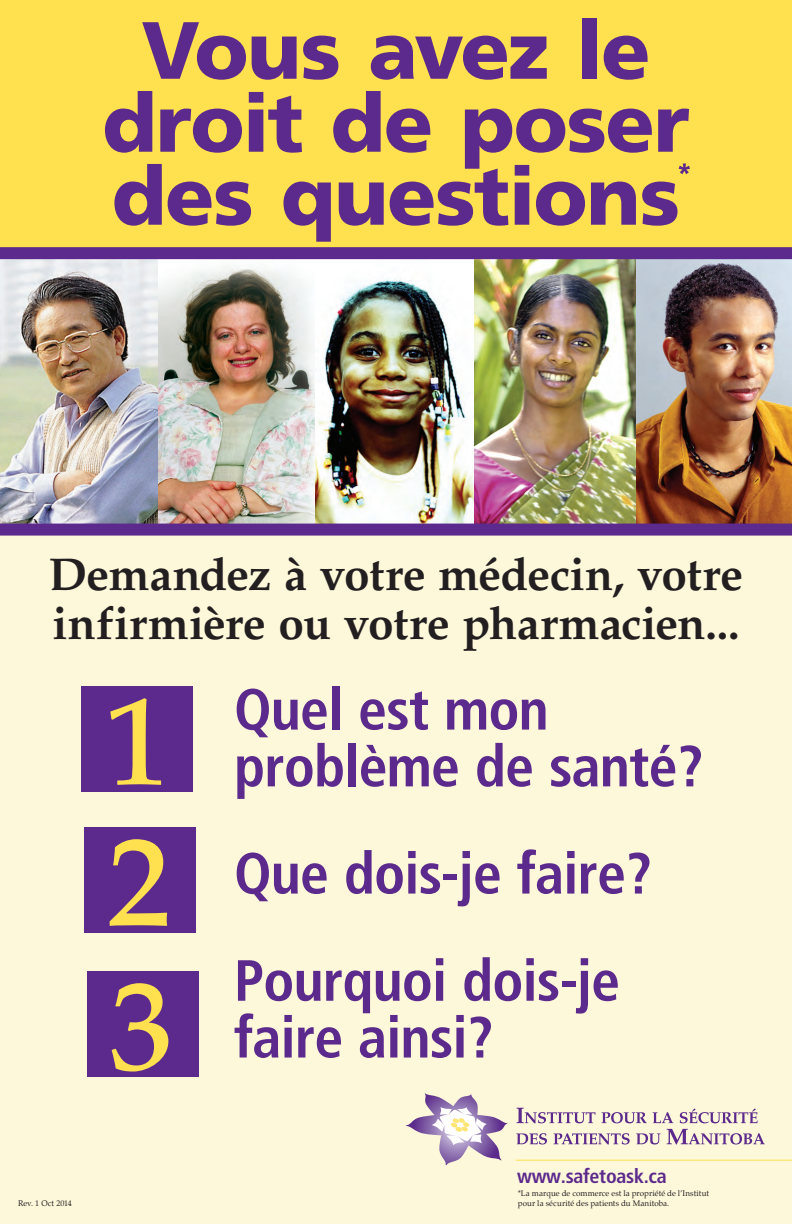
<style>
.page{position:relative;width:792px;height:1224px;background:#fff}
.page>*{position:absolute;margin:0;border:0;box-sizing:border-box;transform-origin:0 0}
.t1{font:500 126px/144px "Palatino LT Std";color:#ffe04e}
.t2{font:900 81px/73px "Frutiger LT Std";letter-spacing:-.015em;color:#5c2a8c;text-align:center}
.t3{font:700 condensed 58px/56.8px "Frutiger";letter-spacing:-.015em;color:#5c2a8c}
.t4{font:700 46px/49px "Palatino LT Std";letter-spacing:-.005em;color:#231f20}
.t5{font:700 condensed 20px "Frutiger";letter-spacing:-.015em;color:#5c2a8c}
.t6{font:8px/9.6px "Palatino";letter-spacing:.005em;color:#231f20}
</style>
<div class="page">
<div style="left:0;top:254px;width:792px;height:970px;background:#fef8db"></div>
<div style="left:82px;top:686px;width:111px;height:105px;background:#5c2a8c"></div>
<div style="left:0;top:0;width:792px;height:251px;background:#ffe04e"></div>
<img style="left:636px;top:259px;width:156px;height:265px">
<img style="left:474px;top:259px;width:162px;height:265px">
<img style="left:314px;top:259px;width:160px;height:265px">
<div style="left:84px;top:827px;width:112px;height:105px;background:#5c2a8c"></div>
<div style="left:87px;top:971px;width:111px;height:105px;background:#5c2a8c"></div>
<img style="left:158px;top:259px;width:156px;height:265px">
<img style="left:0;top:259px;width:158px;height:265px">
<div style="left:0;top:247px;width:792px;height:12px;background:#5c2a8c"></div>
<div style="left:0;top:524px;width:792px;height:12px;background:#5c2a8c"></div>
<svg style="left:679px;top:164px;width:11px;height:10px"></svg>
<svg style="left:406px;top:1093px;width:101px;height:72px"></svg>
<svg style="left:517px;top:1108px;width:79px;height:15px"></svg>
<svg style="left:602px;top:1112px;width:45px;height:11px"></svg>
<svg style="left:653px;top:1112px;width:20px;height:11px"></svg>
<svg style="left:680px;top:1109px;width:78px;height:14px"></svg>
<svg style="left:516px;top:1133px;width:31px;height:12px"></svg>
<svg style="left:554px;top:1133px;width:76px;height:12px"></svg>
<svg style="left:636px;top:1133px;width:25px;height:12px"></svg>
<svg style="left:667px;top:1129px;width:98px;height:16px"></svg>
<hr style="left:516px;top:1160px;width:276px;height:1px;background:#ffe04e">
<h2 class="t2" style="left:102px;top:14px;width:589px">Vous avez le droit de poser des questions</h2>
<h3 class="t4" style="left:49px;top:550px;width:696px">Demandez à votre médecin, votre infirmière ou votre pharmacien...</h3>
<h1 class="t1" style="left:106px;top:672px;width:64px">1</h1>
<h1 class="t1" style="left:108px;top:813px;width:67px">2<br>3</h1>
<p class="t6" style="left:18px;top:1198px;width:55px">Rev. 1 Oct 2014</p>
<h3 class="t3" style="left:234px;top:681px;width:471px">Quel est mon problème de santé?</h3>
<h3 class="t3" style="left:234px;top:820px;width:420px;line-height:107.2px">Que dois-je faire?<br>Pourquoi dois-je</h3>
<h3 class="t3" style="left:234px;top:1009px;width:261px">faire ainsi?</h3>
<h3 class="t5" style="left:517px;top:1164px;width:151px">www.safetoask.ca</h3>
<p class="t6" style="left:518px;top:1189px;width:193px">*La marque de commerce est la propriété de l’Institut pour la sécurité des patients du Manitoba.</p>
</div>
